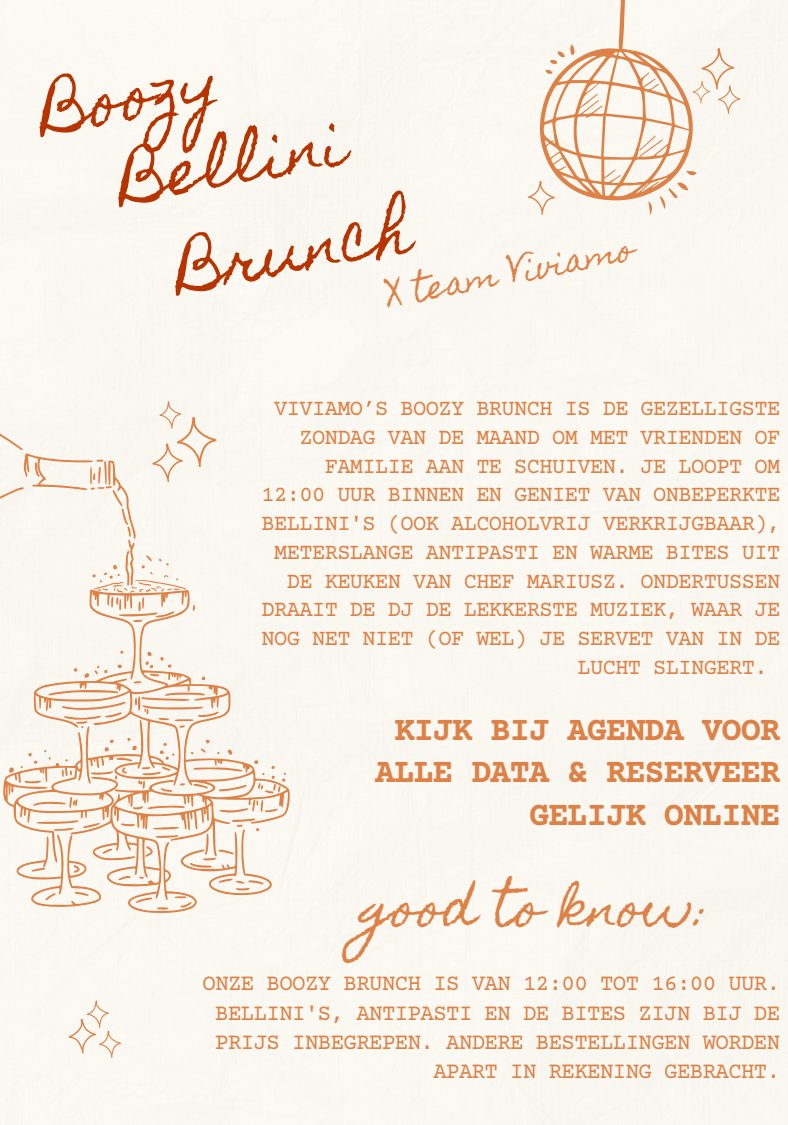
<style>
.page{position:relative;width:788px;height:1125px;background:#fff}
.page>*{position:absolute;margin:0;border:0;box-sizing:border-box;transform-origin:0 0}
.t1{font:60.45px "Homemade Apple";color:#b73400}
.t2{font:48.3px "Homemade Apple";color:#dd8146}
.t3{font:700 33.8px/42.6px "Courier Prime";letter-spacing:-.03em;color:#dd8146;text-align:right}
.t4{font:31.2px "Homemade Apple";color:#dd8146}
.t5{font:22.5px/29.2px "Courier Prime";letter-spacing:-.03em;color:#dd8146;text-align:right}
.t6{font:22.15px "Courier Prime";letter-spacing:-.03em;color:#dd8146}
</style>
<div class="page">
<svg style="left:0;top:415px;width:290px;height:500px;fill:#faf7f1"></svg>
<svg style="left:528px;top:0;width:212px;height:215px"></svg>
<svg style="left:150px;top:400px;width:69px;height:84px"></svg>
<svg style="left:67px;top:999px;width:55px;height:60px"></svg>
<h1 class="t1" style="left:36px;top:79px;width:181px;rotate:-11deg">Boozy</h1>
<p class="t1" style="left:114px;top:149px;width:229px;rotate:-11deg">Bellini</p>
<p class="t1" style="left:171px;top:238px;width:239px;rotate:-11deg">Brunch</p>
<p class="t4" style="left:384px;top:278px;width:252px;rotate:-11deg">X team Viviamo</p>
<h1 class="t6" style="left:274px;top:398px;width:507px">VIVIAMO’S BOOZY BRUNCH IS DE GEZELLIGSTE</h1>
<h1 class="t6" style="left:299px;top:426px;width:482px">ZONDAG VAN DE MAAND OM MET VRIENDEN OF</h1>
<h1 class="t6" style="left:324px;top:455px;width:457px">FAMILIE AAN TE SCHUIVEN. JE LOOPT OM</h1>
<h1 class="t6" style="left:261px;top:484px;width:520px">12:00 UUR BINNEN EN GENIET VAN ONBEPERKTE</h1>
<h1 class="t6" style="left:261px;top:513px;width:520px">BELLINI'S (OOK ALCOHOLVRIJ VERKRIJGBAAR),</h1>
<h1 class="t6" style="left:274px;top:542px;width:507px">METERSLANGE ANTIPASTI EN WARME BITES UIT</h1>
<h1 class="t6" style="left:287px;top:570px;width:495px">DE KEUKEN VAN CHEF MARIUSZ. ONDERTUSSEN</h1>
<h1 class="t6" style="left:261px;top:599px;width:520px">DRAAIT DE DJ DE LEKKERSTE MUZIEK, WAAR JE</h1>
<h1 class="t6" style="left:261px;top:628px;width:520px">NOG NET NIET (OF WEL) JE SERVET VAN IN DE</h1>
<h1 class="t6" style="left:577px;top:657px;width:192px">LUCHT SLINGERT.</h1>
<h1 class="t3" style="left:375px;top:711px;width:406px">KIJK BIJ AGENDA VOOR<br>ALLE DATA &amp; RESERVEER<br>GELIJK ONLINE</h1>
<p class="t2" style="left:361px;top:880px;width:350px">good to know:</p>
<p class="t5" style="left:202px;top:971px;width:579px">ONZE BOOZY BRUNCH IS VAN 12:00 TOT 16:00 UUR.<br>BELLINI'S, ANTIPASTI EN DE BITES ZIJN BIJ DE PRIJS INBEGREPEN. ANDERE BESTELLINGEN WORDEN APART IN REKENING GEBRACHT.</p>
</div>
